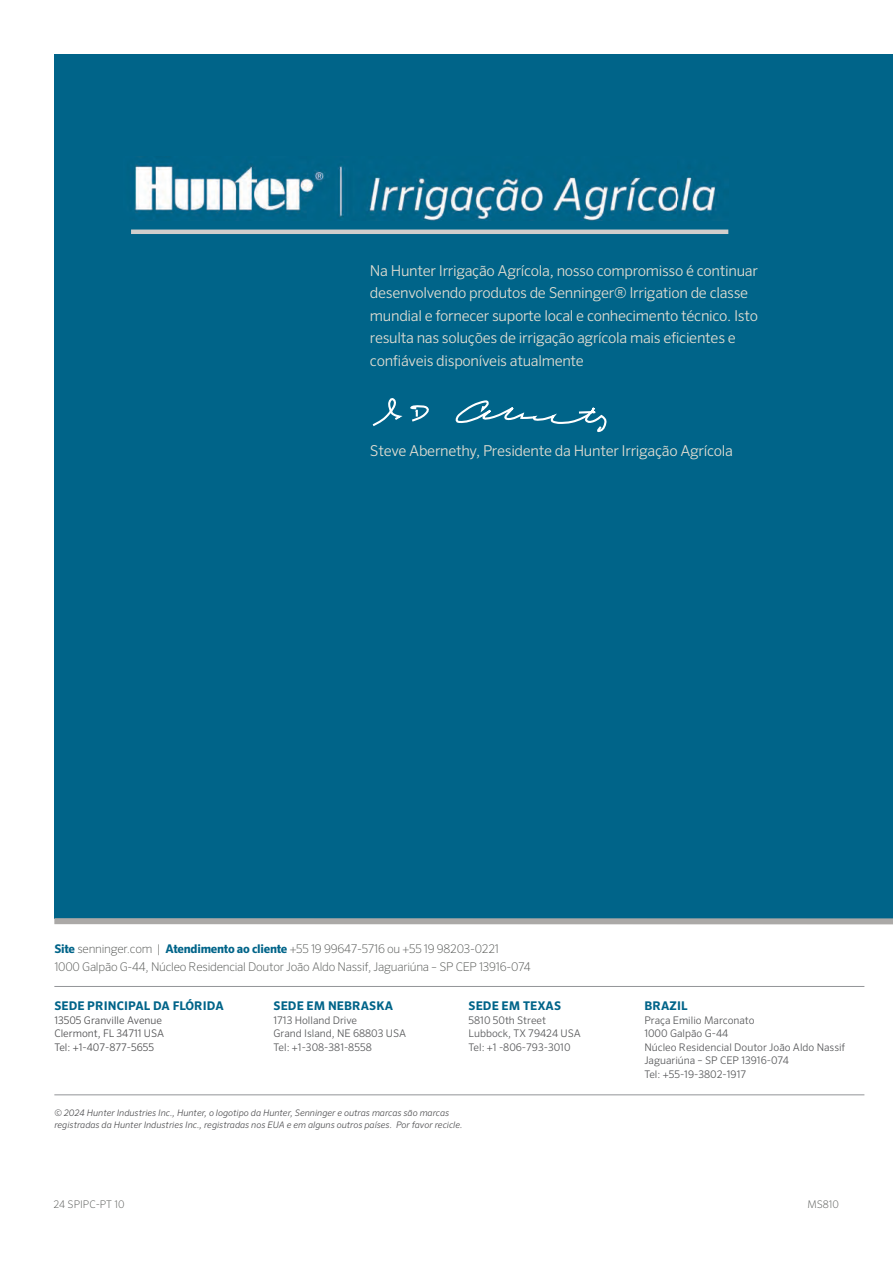
<style>
.page{position:relative;width:893px;height:1263px;background:#fff}
.page>*{position:absolute;margin:0;border:0;box-sizing:border-box;transform-origin:0 0}
.t1{font:300 15px/22.5px "Sero Pro";letter-spacing:-.02em;color:#e2ded2}
.t2{font:200 12px/18px "Sero Pro";letter-spacing:-.02em;color:#565855}
.t3{font:700 12px "Sero Pro";letter-spacing:.01em;color:#006489}
.t4{font:300 10.5px/13.5px "Sero Pro";color:#57585a}
.t5{font:300 10.5px/13.5px "Sero Pro";color:#505052}
.t6{font:200 10.5px "Sero Pro";color:#565855}
.t7{font:italic 300 9px/12px "Sero Pro";color:#505052}
.s1{font-weight:700;color:#006489}
</style>
<div class="page">
<div style="left:54px;top:54px;width:839px;height:864px;background:#006489"></div>
<hr style="left:131px;top:230px;width:597px;height:4px;background:#d0cecc">
<div style="left:54px;top:918px;width:839px;height:6px;background:#aba9a7"></div>
<svg style="left:372px;top:398px;width:30px;height:28px"></svg>
<svg style="left:410px;top:405px;width:19px;height:17px"></svg>
<svg style="left:455px;top:401px;width:152px;height:31px"></svg>
<hr style="left:54px;top:1094px;width:810px;height:1px;background:#939598">
<hr style="left:54px;top:986px;width:810px;height:1px;background:#939598">
<img style="left:134px;top:165px;width:585px;height:56px">
<p class="t1" style="left:370px;top:259px;width:390px">Na Hunter Irrigação Agrícola, nosso compromisso é continuar desenvolvendo produtos de Senninger® Irrigation de classe mundial e fornecer suporte local e conhecimento técnico. Isto resulta nas soluções de irrigação agrícola mais eficientes e confiáveis disponíveis atualmente</p>
<p class="t1" style="left:370px;top:439px;width:364px">Steve Abernethy, Presidente da Hunter Irrigação Agrícola</p>
<p class="t2" style="left:54px;top:940px;width:478px"><span class="s1">Site</span> senninger.com | <span class="s1">Atendimento ao cliente</span> +55 19 99647-5716 ou +55 19 98203-0221<br>1000 Galpão G-44, Núcleo Residencial Doutor João Aldo Nassif, Jaguariúna – SP CEP 13916-074</p>
<p class="t3" style="left:54px;top:999px;width:171px">SEDE PRINCIPAL DA FLÓRIDA</p>
<p class="t5" style="left:54px;top:1013px;width:111px">13505 Granville Avenue<br>Clermont, FL 34711 USA<br>Tel: +1-407-877-5655</p>
<p class="t3" style="left:274px;top:999px;width:121px">SEDE EM NEBRASKA</p>
<p class="t4" style="left:274px;top:1013px;width:134px">1713 Holland Drive<br>Grand Island, NE 68803 USA<br>Tel: +1-308-381-8558</p>
<p class="t3" style="left:469px;top:999px;width:94px">SEDE EM TEXAS</p>
<p class="t4" style="left:469px;top:1013px;width:114px">5810 50th Street<br>Lubbock, TX 79424 USA<br>Tel: +1 -806-793-3010</p>
<p class="t7" style="left:54px;top:1106px;width:410px">© 2024 Hunter Industries Inc., Hunter, o logotipo da Hunter, Senninger e outras marcas são marcas registradas da Hunter Industries Inc., registradas nos EUA e em alguns outros países. Por favor recicle.</p>
<p class="t3" style="left:644px;top:999px;width:45px">BRAZIL</p>
<p class="t4" style="left:644px;top:1013px;width:202px">Praça Emilio Marconato<br>1000 Galpão G-44<br>Núcleo Residencial Doutor João Aldo Nassif<br>Jaguariúna – SP CEP 13916-074<br>Tel: +55-19-3802-1917</p>
<p class="t6" style="left:53px;top:1198px;width:73px">24 SPIPC-PT 10</p>
<p class="t6" style="left:807px;top:1198px;width:33px">MS810</p>
</div>
